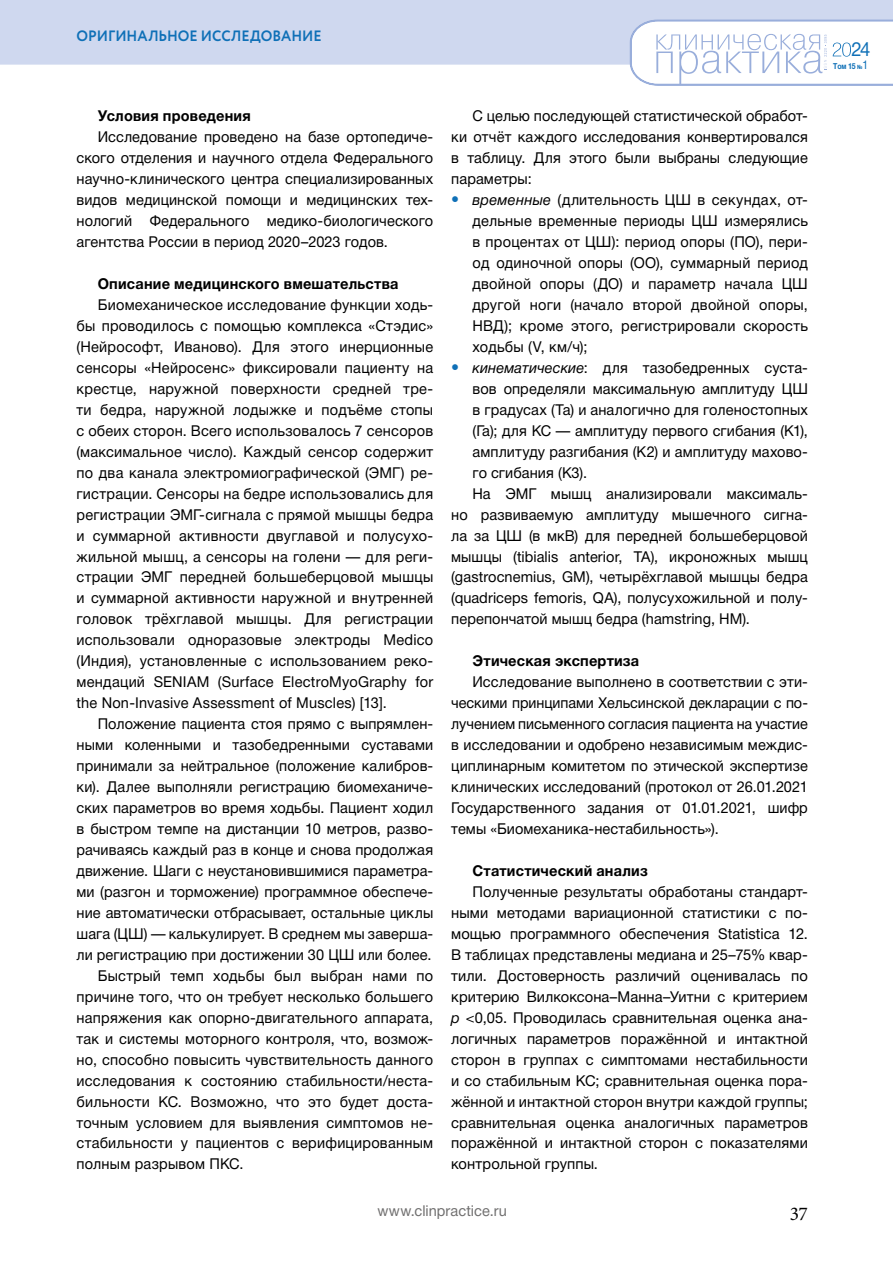
<style>
.page{position:relative;width:893px;height:1263px;background:#fff}
.page>*{position:absolute;margin:0;border:0;box-sizing:border-box;transform-origin:0 0}
.t1{font:19.5px "Helvetica Neue Cyr";color:#0f70b7;scale:.95 1}
.t2{font:19.5px "Minion Pro";color:#000}
.Body_Text{font:15px/21px "Helvetica Neue Cyr";letter-spacing:.01em;color:#000;text-align:justify}
.Header_02{font:700 15px "Helvetica Neue Cyr";letter-spacing:.015em;color:#000}
.t3{font:700 15px "Circe";letter-spacing:-.005em;color:#0f70b7;scale:.95 1}
.t4{font:15px "Helvetica Neue Cyr";letter-spacing:.005em;color:#706f6f}
.t5{font:700 8.25px "Helvetica Neue Cyr";color:#0f70b7;scale:.85 1}
.s1{font-weight:700;font-size:16.5px;color:#0f70b7}
.s2{font-style:italic}
.s3{font-size:6px}
.s4{font-weight:400;font-size:12px}
</style>
<div class="page">
<div style="left:0;top:0;width:893px;height:65px;background:#cfd8ef"></div>
<svg style="left:629px;top:19px;width:264px;height:67px"></svg>
<p class="t3" style="left:77px;top:26px;width:259px">ОРИГИНАЛЬНОЕ ИССЛЕДОВАНИЕ</p>
<h4 class="Header_02" style="left:98px;top:108px;width:155px">Условия проведения</h4>
<p class="Body_Text" style="left:77px;top:127px;width:358px;text-indent:21px">Исследование проведено на базе ортопедиче&shy;ского отделения и научного отдела Федерального научно-клинического центра специализированных видов медицинской помощи и медицинских тех&shy;нологий Федерального медико-биологического агентства России в период 2020–2023 годов.</p>
<h4 class="Header_02" style="left:98px;top:275px;width:302px">Описание медицинского вмешательства</h4>
<p class="Body_Text" style="left:77px;top:294px;width:358px;text-indent:21px">Биомеханическое исследование функции ходь&shy;бы проводилось с помощью комплекса «Стэдис» (Нейрософт, Иваново). Для этого инерционные сенсоры «Нейросенс» фиксировали пациенту на крестце, наружной поверхности средней тре&shy;ти бедра, наружной лодыжке и подъёме стопы с обеих сторон. Всего использовалось 7 сенсоров (максимальное число). Каждый сенсор содержит по два канала электромиографической (ЭМГ) ре&shy;гистрации. Сенсоры на бедре использовались для регистрации ЭМГ-сигнала с прямой мышцы бедра и суммарной активности двуглавой и полусухо&shy;жильной мышц, а сенсоры на голени — для реги&shy;страции ЭМГ передней большеберцовой мышцы и суммарной активности наружной и внутренней головок трёхглавой мышцы. Для регистрации использовали одноразовые электроды Medico (Индия), установленные с использованием реко&shy;мендаций SENIAM (Surface ElectroMyoGraphy for the Non-Invasive Assessment of Muscles) [13].</p>
<p class="Body_Text" style="left:77px;top:713px;width:358px;text-indent:21px">Положение пациента стоя прямо с выпрямлен&shy;ными коленными и тазобедренными суставами принимали за нейтральное (положение калибров&shy;ки). Далее выполняли регистрацию биомеханиче&shy;ских параметров во время ходьбы. Пациент ходил в быстром темпе на дистанции 10 метров, разво&shy;рачиваясь каждый раз в конце и снова продолжая движение. Шаги с неустановившимися параметра&shy;ми (разгон и торможение) программное обеспече&shy;ние автоматически отбрасывает, остальные циклы шага (ЦШ) — калькулирует. В среднем мы заверша&shy;ли регистрацию при достижении 30 ЦШ или более.</p>
<p class="Body_Text" style="left:77px;top:965px;width:358px;text-indent:21px">Быстрый темп ходьбы был выбран нами по причине того, что он требует несколько большего напряжения как опорно-двигательного аппарата, так и системы моторного контроля, что, возмож&shy;но, способно повысить чувствительность данного исследования к состоянию стабильности/неста&shy;бильности КС. Возможно, что это будет доста&shy;точным условием для выявления симптомов не&shy;стабильности у пациентов с верифицированным полным разрывом ПКС.</p>
<p class="Body_Text" style="left:451px;top:106px;width:358px;text-indent:21px">С целью последующей статистической обработ&shy;ки отчёт каждого исследования конвертировался в таблицу. Для этого были выбраны следующие параметры:</p>
<p class="Body_Text" style="left:472px;top:189px;width:337px;text-indent:-21px"><span class="s1">•</span> <span class="s2">временные</span> (длительность ЦШ в секундах, от&shy;дельные временные периоды ЦШ измерялись в процентах от ЦШ): период опоры (ПО), пери&shy;од одиночной опоры (ОО), суммарный период двойной опоры (ДО) и параметр начала ЦШ другой ноги (начало второй двойной опоры, НВД); кроме этого, регистрировали скорость ходьбы (V, км/ч);</p>
<p class="Body_Text" style="left:472px;top:357px;width:337px;text-indent:-21px"><span class="s1">•</span> <span class="s2">кинематические</span>: для тазобедренных суста&shy;вов определяли максимальную амплитуду ЦШ в градусах (Та) и аналогично для голеностопных (Га); для КС — амплитуду первого сгибания (К1), амплитуду разгибания (К2) и амплитуду махово&shy;го сгибания (К3).</p>
<p class="Body_Text" style="left:451px;top:483px;width:358px;text-indent:21px">На ЭМГ мышц анализировали максималь&shy;но развиваемую амплитуду мышечного сигна&shy;ла за ЦШ (в мкВ) для передней большеберцовой мышцы (tibialis anterior, TА), икроножных мышц (gastrocnemius, GM), четырёхглавой мышцы бедра (quadriceps femoris, QA), полусухожильной и полу&shy;перепончатой мышц бедра (hamstring, HM).</p>
<h4 class="Header_02" style="left:472px;top:653px;width:168px">Этическая экспертиза</h4>
<p class="Body_Text" style="left:451px;top:672px;width:358px;text-indent:21px">Исследование выполнено в соответствии с эти&shy;ческими принципами Хельсинской декларации с по&shy;лучением письменного согласия пациента на участие в исследовании и одобрено независимым междис&shy;циплинарным комитетом по этической экспертизе клинических исследований (протокол от 26.01.2021<br>Государственного задания от 01.01.2021, шифр темы «Биомеханика-нестабильность»).</p>
<h4 class="Header_02" style="left:472px;top:862px;width:177px">Статистический анализ</h4>
<p class="Body_Text" style="left:451px;top:881px;width:358px;text-indent:21px">Полученные результаты обработаны стандарт&shy;ными методами вариационной статистики с по&shy;мощью программного обеспечения Statistica 12.<br>В таблицах представлены медиана и 25–75% квар&shy;тили. Достоверность различий оценивалась по критерию Вилкоксона–Манна–Уитни с критерием <span class="s2">р</span> &lt;0,05. Проводилась сравнительная оценка ана&shy;логичных параметров поражённой и интактной сторон в группах с симптомами нестабильности и со стабильным КС; сравнительная оценка пора&shy;жённой и интактной сторон внутри каждой группы; сравнительная оценка аналогичных параметров поражённой и интактной сторон с показателями контрольной группы.</p>
<p class="t4" style="left:377px;top:1203px;width:131px">www.clinpractice.ru</p>
<h1 class="t2" style="left:790px;top:1200px;width:20px">37</h1>
<h1 class="t1" style="left:851px;top:39px;width:22px">24</h1>
<p class="t5" style="left:833px;top:61px;width:43px">Том 15 <span class="s3">№</span><span class="s4">1</span></p>
</div>
